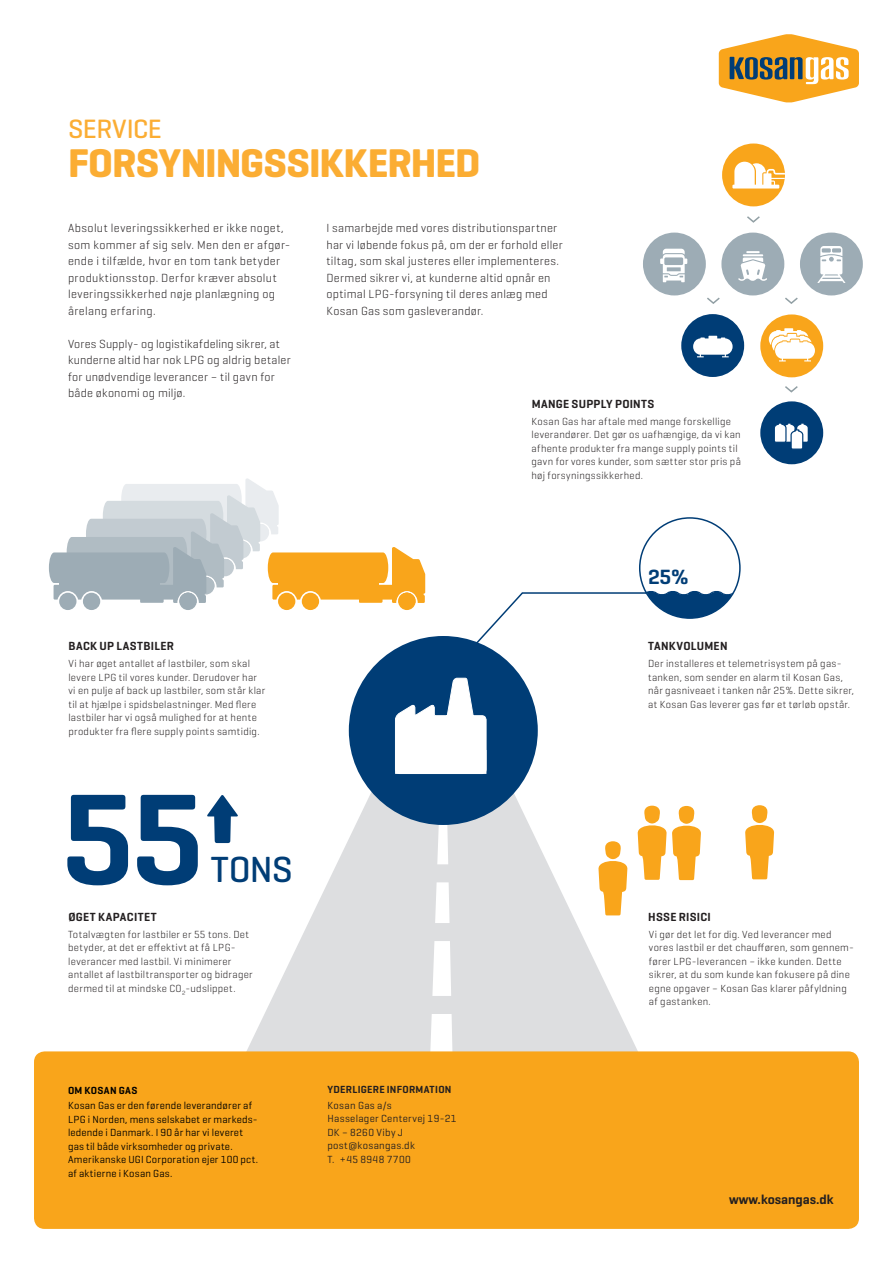
<style>
.page{position:relative;width:893px;height:1263px;background:#fff}
.page>*{position:absolute;margin:0;border:0;box-sizing:border-box;transform-origin:0 0}
.Rubrik_bold{font:600 131.4px "Geogrotesque";color:#003d76}
.Rubrik_bold-2{font:700 40.8px "Geogrotesque";letter-spacing:-.025em;color:#fbad33}
.Rubrik_bold-3{font:500 37.05px "Geogrotesque";color:#003d76}
.Rubrik_bold-4{font:500 27px "Geogrotesque";letter-spacing:-.015em;color:#fbad33}
.Rubrik_bold-5{font:600 21px "Geogrotesque";color:#003d76}
.t1{font:600 13.5px "Geogrotesque";color:#231f20}
.Brødtekst{font:300 12px/16.5px "Geogrotesque";letter-spacing:.025em;color:#231f20}
.Fakta_-_rubrik{font:600 12px "Geogrotesque";letter-spacing:.025em;color:#231f20}
.Fakta_-_brød{font:300 10.5px/13.5px "Geogrotesque";letter-spacing:.025em;color:#231f20}
.Fakta_-_brød-2{font:10.5px/13.5px "Geogrotesque";letter-spacing:.015em;color:#000}
.Fakta_-_brød-3{font:10.5px/13.5px "Geogrotesque";letter-spacing:.03em;color:#231f20}
.Fakta_-_rubrik-2{font:600 10.5px "Geogrotesque";letter-spacing:.02em;color:#231f20}
.Fakta_-_rubrik-3{font:600 10.5px "Geogrotesque";letter-spacing:.035em;color:#000}
</style>
<div class="page">
<svg style="left:719px;top:34px;width:140px;height:69px"></svg>
<svg style="left:247px;top:748px;width:391px;height:303px;fill:#dddee0"></svg>
<svg style="left:428px;top:824px;width:26px;height:227px"></svg>
<svg style="left:745px;top:805px;width:30px;height:74px"></svg>
<svg style="left:598px;top:841px;width:30px;height:74px"></svg>
<svg style="left:637px;top:806px;width:64px;height:74px"></svg>
<div style="left:639px;top:517px;width:102px;height:102px;border:2px solid #003d76;border-radius:50%"></div>
<div style="left:681px;top:314px;width:63px;height:63px;background:#003d76;border-radius:50%"></div>
<div style="left:760px;top:314px;width:63px;height:63px;background:#f9a51b;border-radius:50%"></div>
<div style="left:760px;top:401px;width:63px;height:63px;background:#003d76;border-radius:50%"></div>
<div style="left:722px;top:144px;width:63px;height:62px;background:#f9a51b;border-radius:50%"></div>
<svg style="left:732px;top:162px;width:53px;height:27px"></svg>
<svg style="left:49px;top:478px;width:376px;height:132px"></svg>
<svg style="left:207px;top:795px;width:31px;height:48px"></svg>
<div style="left:349px;top:636px;width:189px;height:189px;background:#003d76;border-radius:50%"></div>
<svg style="left:395px;top:677px;width:92px;height:97px"></svg>
<svg style="left:471px;top:589px;width:265px;height:60px"></svg>
<div style="left:721px;top:233px;width:63px;height:62px;background:#9dacb5;border-radius:50%"></div>
<svg style="left:738px;top:251px;width:29px;height:30px"></svg>
<div style="left:643px;top:233px;width:63px;height:62px;background:#9dacb5;border-radius:50%"></div>
<svg style="left:660px;top:249px;width:27px;height:33px"></svg>
<div style="left:800px;top:233px;width:63px;height:62px;background:#9dacb5;border-radius:50%"></div>
<svg style="left:817px;top:246px;width:28px;height:37px"></svg>
<svg style="left:747px;top:216px;width:13px;height:7px"></svg>
<svg style="left:707px;top:297px;width:13px;height:7px"></svg>
<svg style="left:785px;top:297px;width:13px;height:7px"></svg>
<svg style="left:785px;top:386px;width:13px;height:7px"></svg>
<svg style="left:693px;top:336px;width:40px;height:21px"></svg>
<svg style="left:774px;top:423px;width:34px;height:26px"></svg>
<svg style="left:769px;top:328px;width:46px;height:33px"></svg>
<div style="left:395px;top:750px;width:91px;height:24px;background:#fff"></div>
<div style="left:34px;top:1051px;width:825px;height:178px;background:#f9a51b;border-radius:11px"></div>
<div style="left:424px;top:864px;width:39px;height:18px;background:#dddee0"></div>
<div style="left:424px;top:923px;width:39px;height:18px;background:#dddee0"></div>
<div style="left:424px;top:996px;width:39px;height:18px;background:#dddee0"></div>
<p class="Rubrik_bold-4" style="left:68px;top:112px;width:95px">SERVICE</p>
<p class="Rubrik_bold-2" style="left:68px;top:138px;width:414px">FORSYNINGSSIKKERHED</p>
<p class="Brødtekst" style="left:68px;top:220px;width:224px">Absolut leveringssikkerhed er ikke noget, som kommer af sig selv. Men den er afgør&shy;ende i tilfælde, hvor en tom tank betyder produktionsstop. Derfor kræver absolut leveringssikkerhed nøje planlægning og årelang erfaring.</p>
<p class="Brødtekst" style="left:68px;top:335px;width:224px">Vores Supply- og logistikafdeling sikrer, at kunderne altid har nok LPG og aldrig betaler for unødvendige leverancer – til gavn for både økonomi og miljø.</p>
<p class="Fakta_-_rubrik" style="left:69px;top:639px;width:107px">BACK UP LASTBILER</p>
<p class="Brødtekst" style="left:326px;top:220px;width:238px">I samarbejde med vores distributionspartner har vi løbende fokus på, om der er forhold eller tiltag, som skal justeres eller implementeres.<br>Dermed sikrer vi, at kunderne altid opnår en optimal LPG-forsyning til deres anlæg med Kosan Gas som gasleverandør.</p>
<p class="Fakta_-_rubrik" style="left:532px;top:396px;width:124px">MANGE SUPPLY POINTS</p>
<p class="Fakta_-_brød" style="left:531px;top:414px;width:211px">Kosan Gas har aftale med mange forskellige leverandører. Det gør os uafhængige, da vi kan afhente produkter fra mange supply points til gavn for vores kunder, som sætter stor pris på høj forsyningssikkerhed.</p>
<p class="Rubrik_bold-5" style="left:648px;top:563px;width:42px">25%</p>
<p class="Fakta_-_rubrik" style="left:648px;top:639px;width:81px">TANKVOLUMEN</p>
<p class="Fakta_-_brød" style="left:68px;top:656px;width:198px">Vi har øget antallet af lastbiler, som skal levere LPG til vores kunder. Derudover har vi en pulje af back up lastbiler, som står klar til at hjælpe i spidsbelastninger. Med flere lastbiler har vi også mulighed for at hente produkter fra flere supply points samtidig.</p>
<p class="Fakta_-_brød" style="left:648px;top:656px;width:208px">Der installeres et telemetrisystem på gas&shy;tanken, som sender en alarm til Kosan Gas, når gasniveaet i tanken når 25%. Dette sikrer, at Kosan Gas leverer gas før et tørløb opstår.</p>
<p class="Rubrik_bold" style="left:61px;top:757px;width:145px">55</p>
<p class="Rubrik_bold-3" style="left:211px;top:846px;width:83px">TONS</p>
<p class="Fakta_-_rubrik" style="left:68px;top:909px;width:90px">ØGET KAPACITET</p>
<p class="Fakta_-_rubrik" style="left:648px;top:909px;width:64px">HSSE RISICI</p>
<p class="Fakta_-_brød" style="left:68px;top:927px;width:186px">Totalvægten for lastbiler er 55 tons. Det betyder, at det er effektivt at få LPG&shy;leverancer med lastbil. Vi minimerer antallet af lastbiltransporter og bidrager dermed til at mindske CO<sub>2</sub>-udslippet.</p>
<p class="Fakta_-_brød" style="left:649px;top:927px;width:207px">Vi gør det let for dig. Ved leverancer med vores lastbil er det chaufføren, som gennem&shy;fører LPG-leverancen – ikke kunden. Dette sikrer, at du som kunde kan fokusere på dine egne opgaver – Kosan Gas klarer påfyldning af gastanken.</p>
<p class="Fakta_-_rubrik-3" style="left:68px;top:1084px;width:71px">OM KOSAN GAS</p>
<p class="Fakta_-_brød-2" style="left:68px;top:1099px;width:192px">Kosan Gas er den førende leverandører af LPG i Norden, mens selskabet er markeds&shy;ledende i Danmark. I 90 år har vi leveret gas til både virksomheder og private.<br>Amerikanske UGI Corporation ejer 100 pct. af aktierne i Kosan Gas.</p>
<p class="Fakta_-_rubrik-2" style="left:327px;top:1083px;width:126px">YDERLIGERE INFORMATION</p>
<p class="Fakta_-_brød-3" style="left:327px;top:1098px;width:66px">Kosan Gas a/s</p>
<p class="Fakta_-_brød-3" style="left:327px;top:1111px;width:131px">Hasselager Centervej 19-21</p>
<p class="Fakta_-_brød-3" style="left:327px;top:1125px;width:77px">DK – 8260 Viby J</p>
<p class="Fakta_-_brød-3" style="left:327px;top:1138px;width:89px">post@kosangas.dk<br>T. +45 8948 7700</p>
<p class="t1" style="left:729px;top:1191px;width:106px">www.kosangas.dk</p>
</div>
